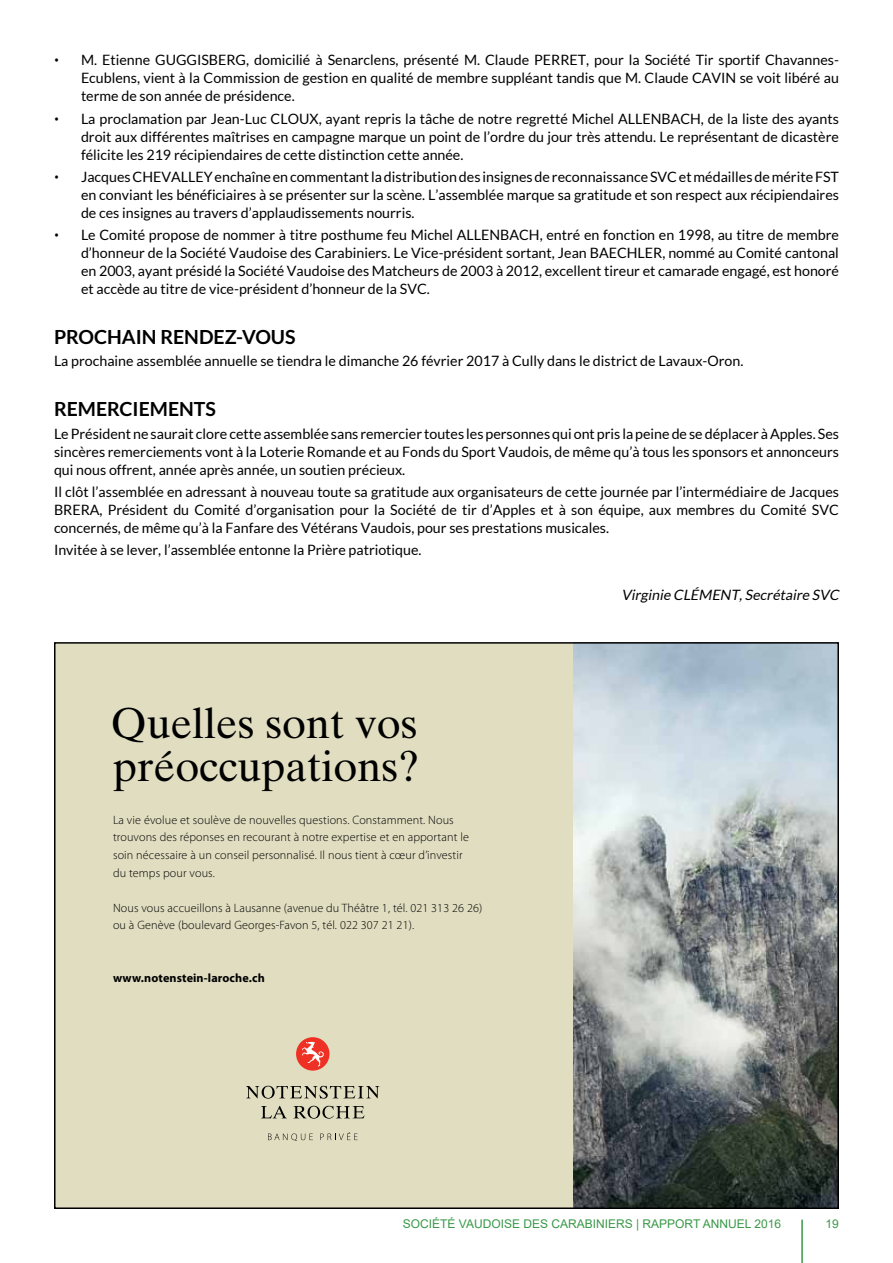
<style>
.page{position:relative;width:893px;height:1263px;background:#fff}
.page>*{position:absolute;margin:0;border:0;box-sizing:border-box;transform-origin:0 0}
.t1{font:43.05px/43px "Times Ten";color:#000}
.t2{font:700 19.5px "Lato";color:#000}
.t3{font:14.25px/18px "Lato";color:#000;text-align:justify}
.t4{font:italic 14.25px "Lato";color:#000}
.t5{font:300 12.15px/17.5px "Myriad Pro";letter-spacing:.01em;color:#000}
.t6{font:700 12.15px "Myriad Pro";letter-spacing:.01em;color:#000}
.t7{font:12px "Arial";color:#3a9848}
.s1{font-family:"Open Sans";font-weight:300;font-stretch:condensed;font-size:13.5px}
</style>
<div class="page">
<hr style="left:801px;top:1219px;width:2px;height:44px;background:#3a9848">
<div style="left:55px;top:643px;width:783px;height:565px;background:#e0ddc0"></div>
<img style="left:574px;top:645px;width:262px;height:561px">
<svg style="left:246px;top:1086px;width:133px;height:12px"></svg>
<svg style="left:261px;top:1106px;width:25px;height:12px"></svg>
<svg style="left:293px;top:1106px;width:71px;height:13px"></svg>
<div style="left:296px;top:1037px;width:33px;height:34px;background:#ee3124;border-radius:50%"></div>
<svg style="left:302px;top:1042px;width:22px;height:24px"></svg>
<svg style="left:268px;top:1133px;width:45px;height:8px"></svg>
<svg style="left:320px;top:1132px;width:38px;height:8px"></svg>
<p class="t3" style="left:81px;top:51px;width:759px;text-indent:-27px"><span class="s1">•</span> M. Etienne GUGGISBERG, domicilié à Senarclens, présenté M. Claude PERRET, pour la Société Tir sportif Chavannes-Ecublens, vient à la Commission de gestion en qualité de membre suppléant tandis que M. Claude CAVIN se voit libéré au terme de son année de présidence.</p>
<p class="t3" style="left:81px;top:109px;width:759px;text-indent:-27px"><span class="s1">•</span> La proclamation par Jean-Luc CLOUX, ayant repris la tâche de notre regretté Michel ALLENBACH, de la liste des ayants droit aux différentes maîtrises en campagne marque un point de l’ordre du jour très attendu. Le représentant de dicastère félicite les 219 récipiendaires de cette distinction cette année.</p>
<p class="t3" style="left:81px;top:168px;width:759px;text-indent:-27px"><span class="s1">•</span> Jacques CHEVALLEY enchaîne en commentant la distribution des insignes de reconnaissance SVC et médailles de mérite FST en conviant les bénéficiaires à se présenter sur la scène. L’assemblée marque sa gratitude et son respect aux récipiendaires de ces insignes au travers d’applaudissements nourris.</p>
<p class="t3" style="left:81px;top:226px;width:759px;text-indent:-27px"><span class="s1">•</span> Le Comité propose de nommer à titre posthume feu Michel ALLENBACH, entré en fonction en 1998, au titre de membre d’honneur de la Société Vaudoise des Carabiniers. Le Vice-président sortant, Jean BAECHLER, nommé au Comité cantonal en 2003, ayant présidé la Société Vaudoise des Matcheurs de 2003 à 2012, excellent tireur et camarade engagé, est honoré et accède au titre de vice-président d’honneur de la SVC.</p>
<p class="t2" style="left:54px;top:326px;width:26px">PROCHAIN</p>
<p class="t2" style="left:160px;top:326px;width:14px">RENDE</p>
<p class="t2" style="left:225px;top:326px;width:32px">Z-VOUS</p>
<p class="t3" style="left:54px;top:352px;width:691px">La prochaine assemblée annuelle se tiendra le dimanche 26 février 2017 à Cully dans le district de Lavaux-Oron.</p>
<p class="t2" style="left:54px;top:398px;width:27px">REMERCIEMENTS</p>
<p class="t3" style="left:54px;top:424px;width:787px">Le Président ne saurait clore cette assemblée sans remercier toutes les personnes qui ont pris la peine de se déplacer à Apples. Ses sincères remerciements vont à la Loterie Romande et au Fonds du Sport Vaudois, de même qu’à tous les sponsors et annonceurs qui nous offrent, année après année, un soutien précieux.</p>
<p class="t3" style="left:54px;top:483px;width:786px">Il clôt l’assemblée en adressant à nouveau toute sa gratitude aux organisateurs de cette journée par l’intermédiaire de Jacques BRERA, Président du Comité d’organisation pour la Société de tir d’Apples et à son équipe, aux membres du Comité SVC concernés, de même qu’à la Fanfare des Vétérans Vaudois, pour ses prestations musicales.</p>
<p class="t3" style="left:54px;top:541px;width:369px">Invitée à se lever, l’assemblée entonne la Prière patriotique.</p>
<p class="t4" style="left:621px;top:586px;width:80px">Virginie CLément</p>
<p class="t4" style="left:739px;top:586px;width:104px">,Secrétaire SVC</p>
<p class="t1" style="left:111px;top:701px;width:310px">Quelles sont vos préoccupations?</p>
<p class="t5" style="left:113px;top:811px;width:357px">La vie évolue et soulève de nouvelles questions. Constamment. Nous trouvons des réponses en recourant à notre expertise et en apportant le soin nécessaire à un conseil personnalisé. Il nous tient à cœur d’investir du temps pour vous.</p>
<p class="t5" style="left:113px;top:898px;width:371px">Nous vous accueillons à Lausanne (avenue du Théâtre 1, tél. 021 313 26 26) ou à Genève (boulevard Georges-Favon 5, tél. 022 307 21 21).</p>
<p class="t6" style="left:113px;top:969px;width:153px">www.notenstein-laroche.ch</p>
<p class="t7" style="left:403px;top:1216px;width:380px">SOCIÉTÉ VAUDOISE DES CARABINIERS | RAPPORT ANNUEL 2016</p>
<p class="t7" style="left:826px;top:1216px;width:15px">19</p>
</div>
